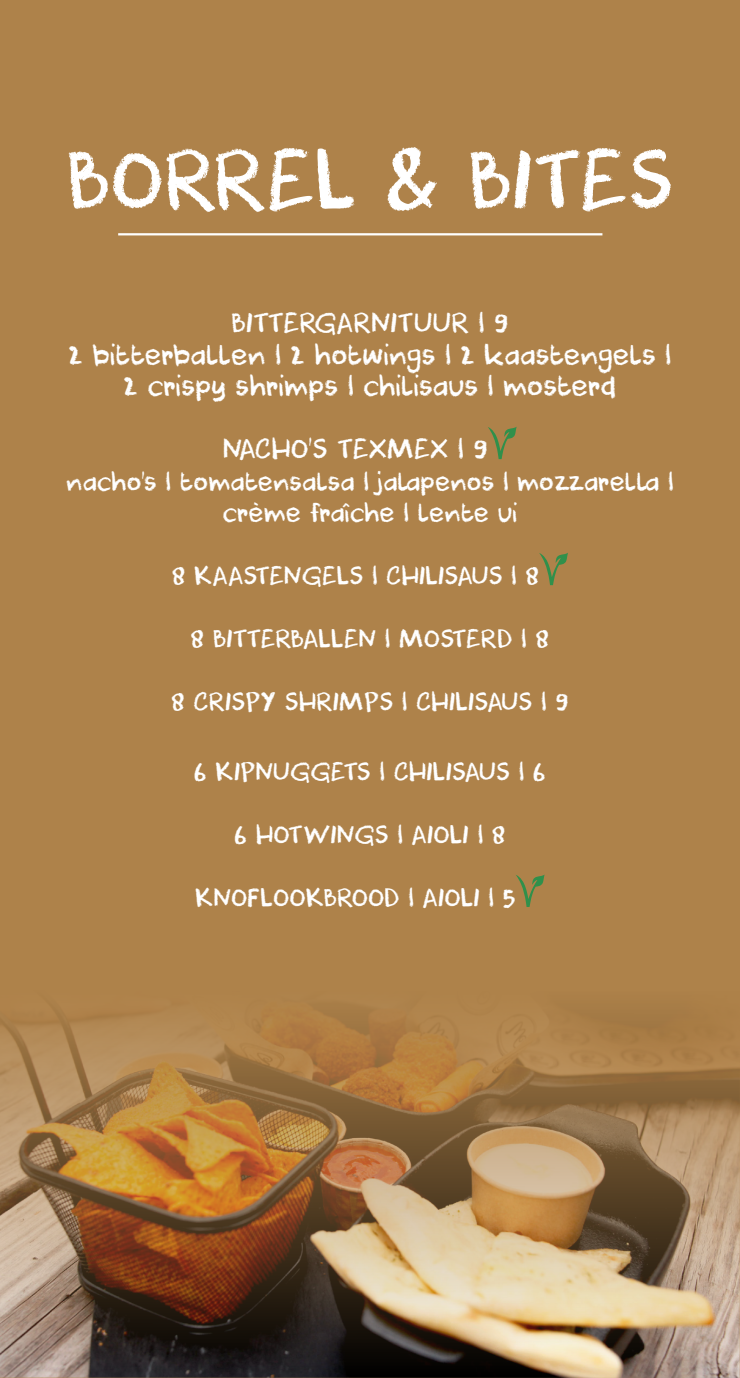
<style>
.page{position:relative;width:740px;height:1378px;background:#ae824a}
.page>*{position:absolute;margin:0;border:0;box-sizing:border-box;transform-origin:0 0}
.t1{font:81px "DK Cool Crayon";color:#fff}
.t2{font:27px/31.5px "DK Cool Crayon";color:#fff;text-align:center}
.t3{font:24.75px "DK Cool Crayon";color:#fff}
</style>
<div class="page">
<svg style="left:488px;top:427px;width:29px;height:32px"></svg>
<svg style="left:539px;top:553px;width:29px;height:32px"></svg>
<svg style="left:516px;top:874px;width:29px;height:33px"></svg>
<hr style="left:118px;top:233px;width:484px;height:2px;background:#fff">
<img style="left:0;top:1015px;width:740px;height:363px">
<p class="t1" style="left:66px;top:130px;width:609px">BORREL &amp; BITES</p>
<p class="t2" style="left:231px;top:308px;width:279px">BITTERGARNITUUR | 9</p>
<p class="t2" style="left:68px;top:340px;width:604px">2 bitterballen | 2 hotwings | 2 kaastengels |<br>2 crispy shrimps | chilisaus | mosterd</p>
<p class="t2" style="left:223px;top:434px;width:266px">NACHO’S TEXMEX | 9</p>
<p class="t3" style="left:66px;top:466px;width:609px">nacho’s | tomatensalsa | jalapenos | mozzarella |</p>
<p class="t3" style="left:222px;top:498px;width:296px">crème fraîche | lente ui</p>
<p class="t3" style="left:172px;top:561px;width:369px">8 KAASTENGELS | CHILISAUS | 8</p>
<p class="t3" style="left:191px;top:624px;width:360px">8 BITTERBALLEN | MOSTERD | 8</p>
<p class="t3" style="left:171px;top:687px;width:399px">8 CRISPY SHRIMPS | CHILISAUS | 9</p>
<p class="t3" style="left:194px;top:756px;width:353px">6 KIPNUGGETS | CHILISAUS | 6</p>
<p class="t3" style="left:234px;top:819px;width:273px">6 HOTWINGS | AIOLI | 8</p>
<p class="t3" style="left:195px;top:882px;width:322px">KNOFLOOKBROOD | AIOLI | 5</p>
</div>
